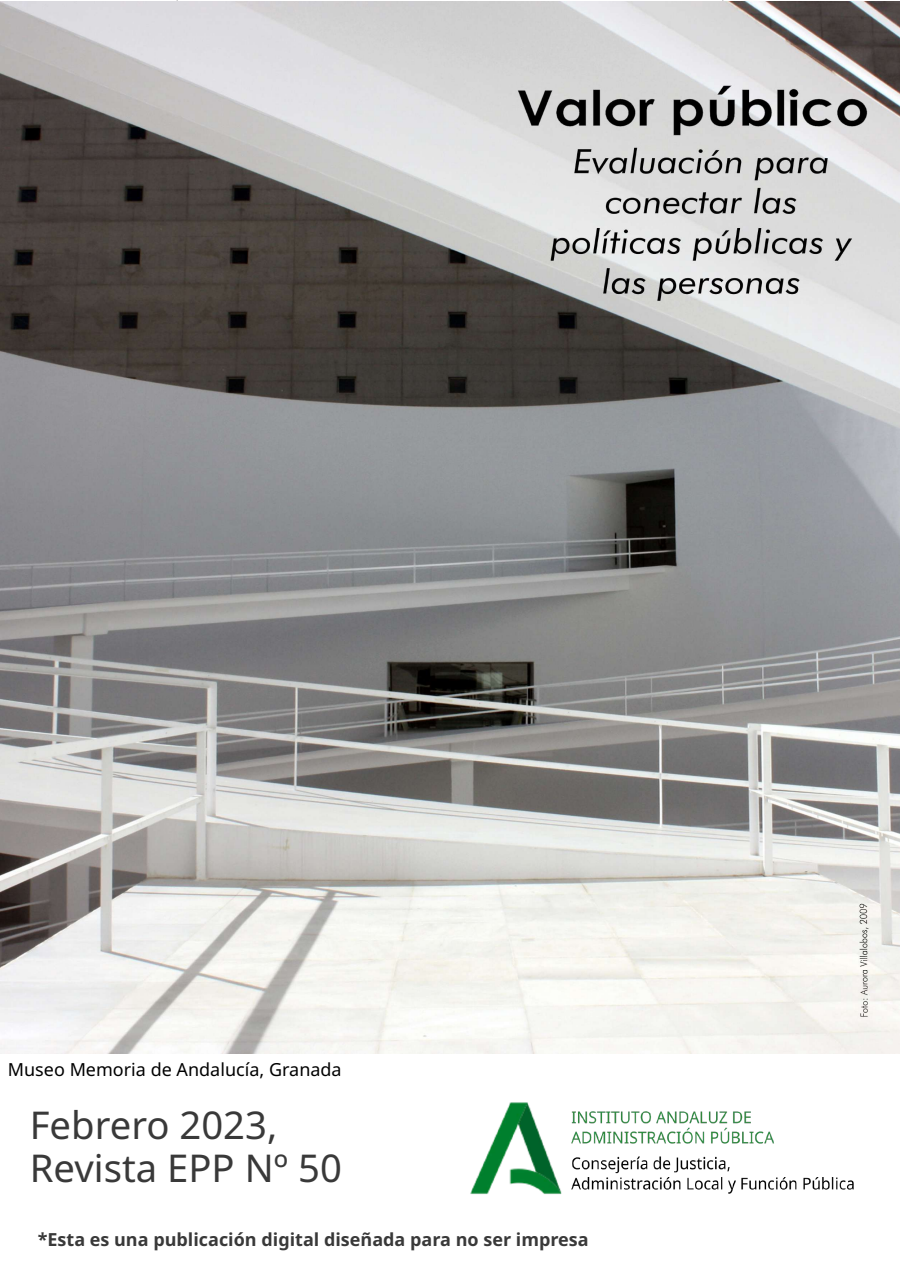
<style>
.page{position:relative;width:900px;height:1283px;background:#fff}
.page>*{position:absolute;margin:0;border:0;box-sizing:border-box;transform-origin:0 0}
.t1{font:38.25px/42.8px "Noto Sans";color:#393939}
.t2{font:700 18px "Noto Sans";color:#393939}
.t3{font:18px "Noto Sans";color:#000}
</style>
<div class="page">
<img style="left:470px;top:1102px;width:384px;height:92px">
<img style="left:0;top:1px;width:900px;height:1052px">
<p class="t3" style="left:8px;top:1056px;width:335px">Museo Memoria de Andalucía, Granada</p>
<h1 class="t1" style="left:30px;top:1102px;width:314px">Febrero 2023,<br>Revista EPP Nº 50</h1>
<p class="t2" style="left:38px;top:1226px;width:553px">*Esta es una publicación digital diseñada para no ser impresa</p>
</div>
